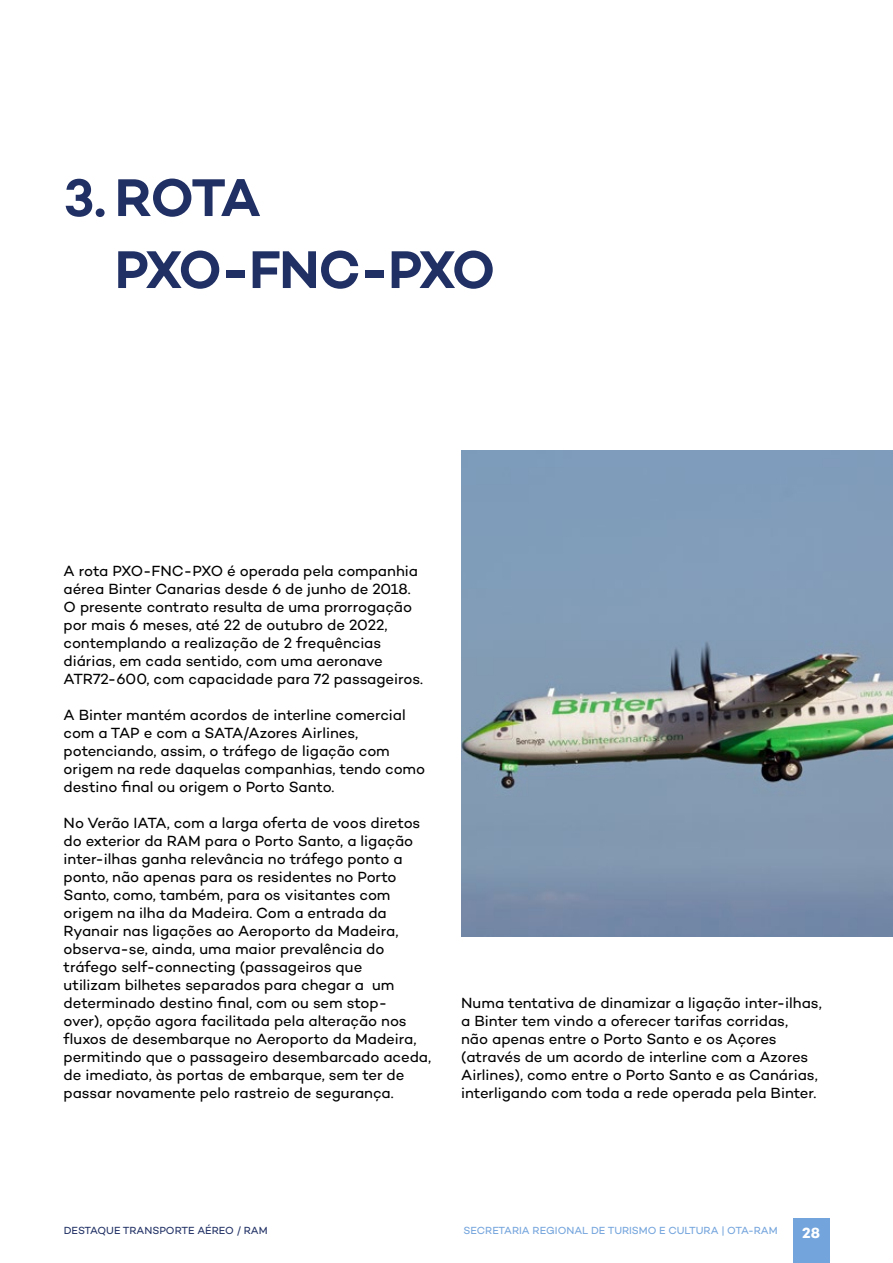
<style>
.page{position:relative;width:893px;height:1263px;background:#fff}
.page>*{position:absolute;margin:0;border:0;box-sizing:border-box;transform-origin:0 0}
.t1{font:600 54px/72px "Campton";letter-spacing:-.06em;color:#203064}
.t2{font:15px/18px "Campton";letter-spacing:-.005em;color:#000}
.t3{font:700 15px "Campton";color:#fff}
.t4{font:10.5px "Campton";color:#73a4dc}
.t5{font:10.5px "Campton";letter-spacing:-.005em;color:#203064}
</style>
<div class="page">
<div style="left:793px;top:1218px;width:36px;height:45px;background:#73a4dc"></div>
<img style="left:461px;top:451px;width:432px;height:485px">
<h1 class="t1" style="left:115px;top:160px;width:382px;text-indent:-51px">3. ROTA<br>PXO-FNC-PXO</h1>
<p class="t2" style="left:64px;top:562px;width:361px">A rota PXO-FNC-PXO é operada pela companhia aérea Binter Canarias desde 6 de junho de 2018.<br>O presente contrato resulta de uma prorrogação por mais 6 meses, até 22 de outubro de 2022, contemplando a realização de 2 frequências diárias, em cada sentido, com uma aeronave ATR72-600, com capacidade para 72 passageiros.</p>
<p class="t2" style="left:64px;top:706px;width:363px">A Binter mantém acordos de interline comercial com a TAP e com a SATA/Azores Airlines, potenciando, assim, o tráfego de ligação com origem na rede daquelas companhias, tendo como destino final ou origem o Porto Santo.</p>
<p class="t2" style="left:64px;top:814px;width:369px">No Verão IATA, com a larga oferta de voos diretos do exterior da RAM para o Porto Santo, a ligação inter-ilhas ganha relevância no tráfego ponto a ponto, não apenas para os residentes no Porto Santo, como, também, para os visitantes com origem na ilha da Madeira. Com a entrada da Ryanair nas ligações ao Aeroporto da Madeira, observa-se, ainda, uma maior prevalência do tráfego self-connecting (passageiros que<br>utilizam bilhetes separados para chegar a um determinado destino final, com ou sem stop-<br>over), opção agora facilitada pela alteração nos fluxos de desembarque no Aeroporto da Madeira, permitindo que o passageiro desembarcado aceda, de imediato, às portas de embarque, sem ter de passar novamente pelo rastreio de segurança.</p>
<p class="t2" style="left:461px;top:994px;width:362px">Numa tentativa de dinamizar a ligação inter-ilhas, a Binter tem vindo a oferecer tarifas corridas,<br>não apenas entre o Porto Santo e os Açores (através de um acordo de interline com a Azores Airlines), como entre o Porto Santo e as Canárias, interligando com toda a rede operada pela Binter.</p>
<p class="t5" style="left:64px;top:1224px;width:205px">DESTAQUE TRANSPORTE AÉREO / RAM</p>
<p class="t4" style="left:464px;top:1224px;width:316px">SECRETARIA REGIONAL DE TURISMO E CULTURA | OTA-RAM</p>
<p class="t3" style="left:802px;top:1223px;width:19px">28</p>
</div>
